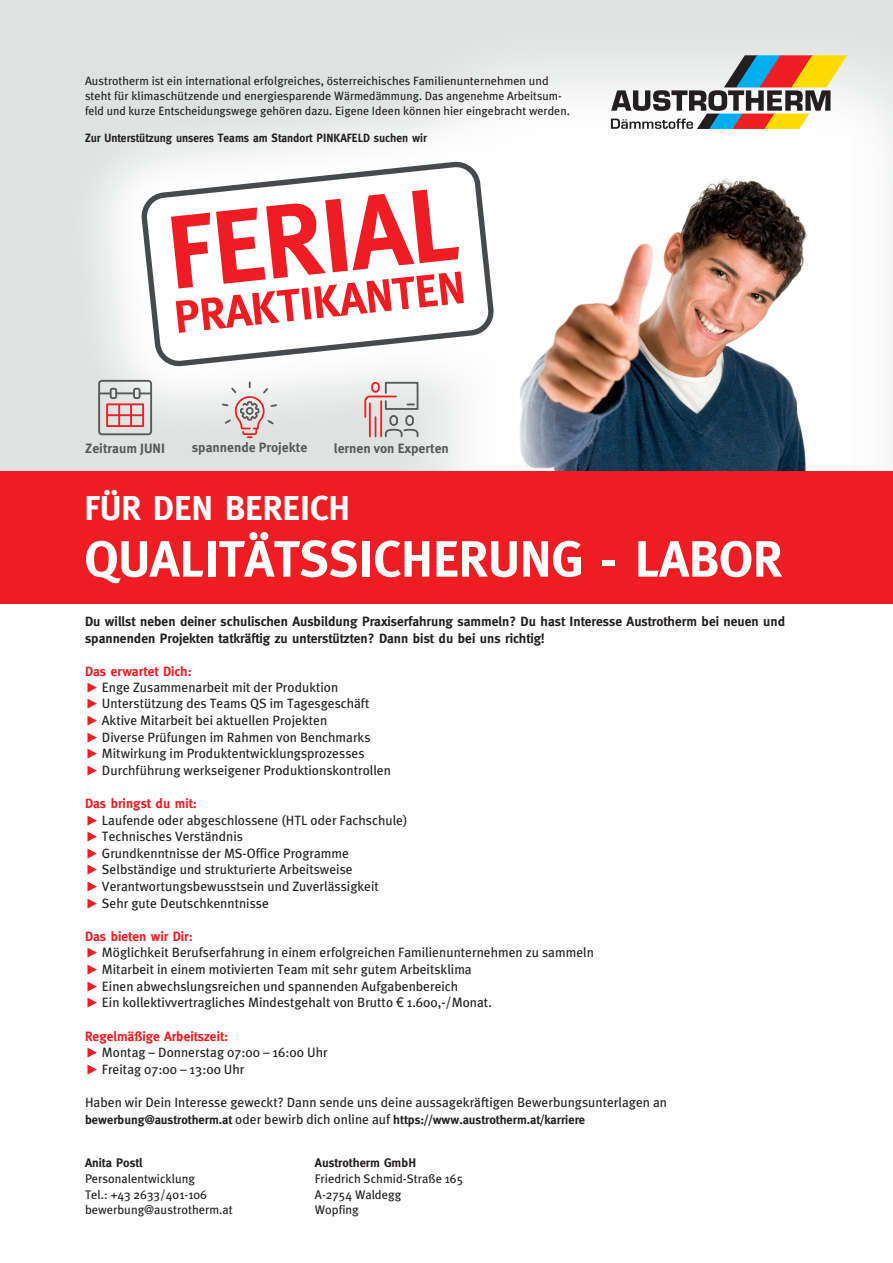
<style>
.page{position:relative;width:893px;height:1263px;background:#fff}
.page>*{position:absolute;margin:0;border:0;box-sizing:border-box;transform-origin:0 0}
.t1{font:700 104.1px "Meta";color:#ee1d23}
.t2{font:700 51px "Meta";color:#fff}
.t3{font:700 45.6px "Meta";color:#ee1d23}
.t4{font:700 34.5px "Meta";color:#fff}
.t5{font:13.5px/16.6px "Meta Plus";color:#231f20}
.t6{font:700 13.5px/16.5px "Meta";color:#231f20}
.t7{font:700 13.5px "Meta";color:#ee1d23}
.t8{font:700 13.5px "Meta";color:#57585a}
.t9{font:12.45px/15.6px "Meta Plus";color:#231f20}
.t10{font:700 12.45px "Meta";color:#231f20}
.t11{font:12px/15px "Meta Plus";color:#231f20}
.t12{font:700 12px "Meta";color:#231f20;scale:.95 1}
.s1{font-family:"Scala Sans";font-weight:700;color:#ee1d23}
.s2{font-family:"Helvetica Neue LT Std"}
.s3{font-family:"Meta Plus";font-weight:400;font-size:13.5px}
</style>
<div class="page">
<div style="left:0;top:0;width:893px;height:600px;background:#dee2e0"></div>
<svg style="left:433px;top:65px;width:460px;height:406px;fill:#f9f9f9"></svg>
<img style="left:504px;top:136px;width:346px;height:335px">
<svg style="left:611px;top:55px;width:236px;height:74px"></svg>
<div style="left:0;top:471px;width:893px;height:132px;background:#ee1d23"></div>
<svg style="left:96px;top:80px;width:479px;height:368px"></svg>
<svg style="left:143px;top:163px;width:349px;height:202px;background:#f0f1f1"></svg>
<svg style="left:98px;top:380px;width:54px;height:55px"></svg>
<hr style="left:118px;top:404px;width:2px;height:22px;background:#ec1f25">
<hr style="left:130px;top:404px;width:2px;height:22px;background:#ec1f25">
<hr style="left:106px;top:414px;width:38px;height:2px;background:#ec1f25">
<svg style="left:363px;top:381px;width:56px;height:57px"></svg>
<svg style="left:221px;top:381px;width:57px;height:57px"></svg>
<p class="t11" style="left:85px;top:73px;width:486px">Austrotherm ist ein international erfolgreiches, österreichisches Familienunternehmen und steht für klimaschützende und energiesparende Wärmedämmung. Das angenehme Arbeitsum&shy;feld und kurze Entscheidungswege gehören dazu. Eigene Ideen können hier eingebracht werden.</p>
<p class="t12" style="left:85px;top:131px;width:361px">Zur Unterstützung unseres Teams am Standort PINKAFELD suchen wir</p>
<h1 class="t1" style="left:161px;top:193px;width:294px;rotate:-6deg">FERIAL</h1>
<h3 class="t3" style="left:172px;top:291px;width:294px;rotate:-6deg">PRAKTIKANTEN</h3>
<p class="t8" style="left:85px;top:440px;width:81px">Zeitraum JUNI</p>
<p class="t8" style="left:192px;top:439px;width:117px">spannende Projekte</p>
<p class="t8" style="left:334px;top:440px;width:116px">lernen von Experten</p>
<h3 class="t4" style="left:85px;top:488px;width:267px">FÜR DEN BEREICH</h3>
<h2 class="t2" style="left:85px;top:529px;width:699px">QUALITÄTSSICHERUNG - LABOR</h2>
<p class="t6" style="left:85px;top:613px;width:702px">Du willst neben deiner schulischen Ausbildung Praxiserfahrung sammeln? Du hast Interesse Austrotherm bei neuen und spannenden Projekten tatkräftig zu unterstützten? Dann bist du bei uns richtig!</p>
<p class="t7" style="left:85px;top:663px;width:108px">Das erwartet Dich:</p>
<p class="t5" style="left:85px;top:679px;width:307px"><span class="s1">Ω</span> Enge Zusammenarbeit mit der Produktion<br><span class="s1">Ω</span> Unterstützung des Teams QS im Tagesgeschäft<br><span class="s1">Ω</span> Aktive Mitarbeit bei aktuellen Projekten<br><span class="s1">Ω</span> Diverse Prüfungen im Rahmen von Benchmarks<br><span class="s1">Ω</span> Mitwirkung im Produktentwicklungsprozesses<br><span class="s1">Ω</span> Durchführung werkseigener Produktionskontrollen</p>
<p class="t7" style="left:85px;top:796px;width:113px">Das bringst du mit:</p>
<p class="t5" style="left:85px;top:811px;width:324px"><span class="s1">Ω</span> Laufende oder abgeschlossene (HTL oder Fachschule)<br><span class="s1">Ω</span> Technisches Verständnis<br><span class="s1">Ω</span> Grundkenntnisse der MS-Office Programme<br><span class="s1">Ω</span> Selbständige und strukturierte Arbeitsweise<br><span class="s1">Ω</span> Verantwortungsbewusstsein und Zuverlässigkeit<br><span class="s1">Ω</span> Sehr gute Deutschkenntnisse</p>
<p class="t7" style="left:85px;top:928px;width:109px">Das bieten wir Dir:</p>
<p class="t5" style="left:85px;top:944px;width:510px"><span class="s1">Ω</span> Möglichkeit Berufserfahrung in einem erfolgreichen Familienunternehmen zu sammeln <span class="s1">Ω</span> Mitarbeit in einem motivierten Team mit sehr gutem Arbeitsklima<br><span class="s1">Ω</span> Einen abwechslungsreichen und spannenden Aufgabenbereich<br><span class="s1">Ω</span> Ein kollektivvertragliches Mindestgehalt von Brutto <span class="s2">€</span> 1.600,-/Monat.</p>
<p class="t7" style="left:85px;top:1028px;width:145px">Regelmäßige Arbeitszeit:</p>
<p class="t5" style="left:85px;top:1044px;width:244px"><span class="s1">Ω</span> Montag – Donnerstag 07:00 – 16:00 Uhr<br><span class="s1">Ω</span> Freitag 07:00 – 13:00 Uhr</p>
<p class="t5" style="left:85px;top:1094px;width:584px">Haben wir Dein Interesse geweckt? Dann sende uns deine aussagekräftigen Bewerbungsunterlagen an</p>
<p class="t10" style="left:85px;top:1112px;width:502px">bewerbung@austrotherm.at <span class="s3">oder bewirb dich online auf</span> https://www.austrotherm.at/karriere</p>
<p class="t10" style="left:85px;top:1156px;width:59px">Anita Postl</p>
<p class="t9" style="left:85px;top:1171px;width:149px">Personalentwicklung<br>Tel.: +43 2633/401-106 bewerbung@austrotherm.at</p>
<p class="t10" style="left:315px;top:1156px;width:103px">Austrotherm GmbH</p>
<p class="t9" style="left:315px;top:1171px;width:150px">Friedrich Schmid-Straße 165<br>A-2754 Waldegg<br>Wopfing</p>
</div>
